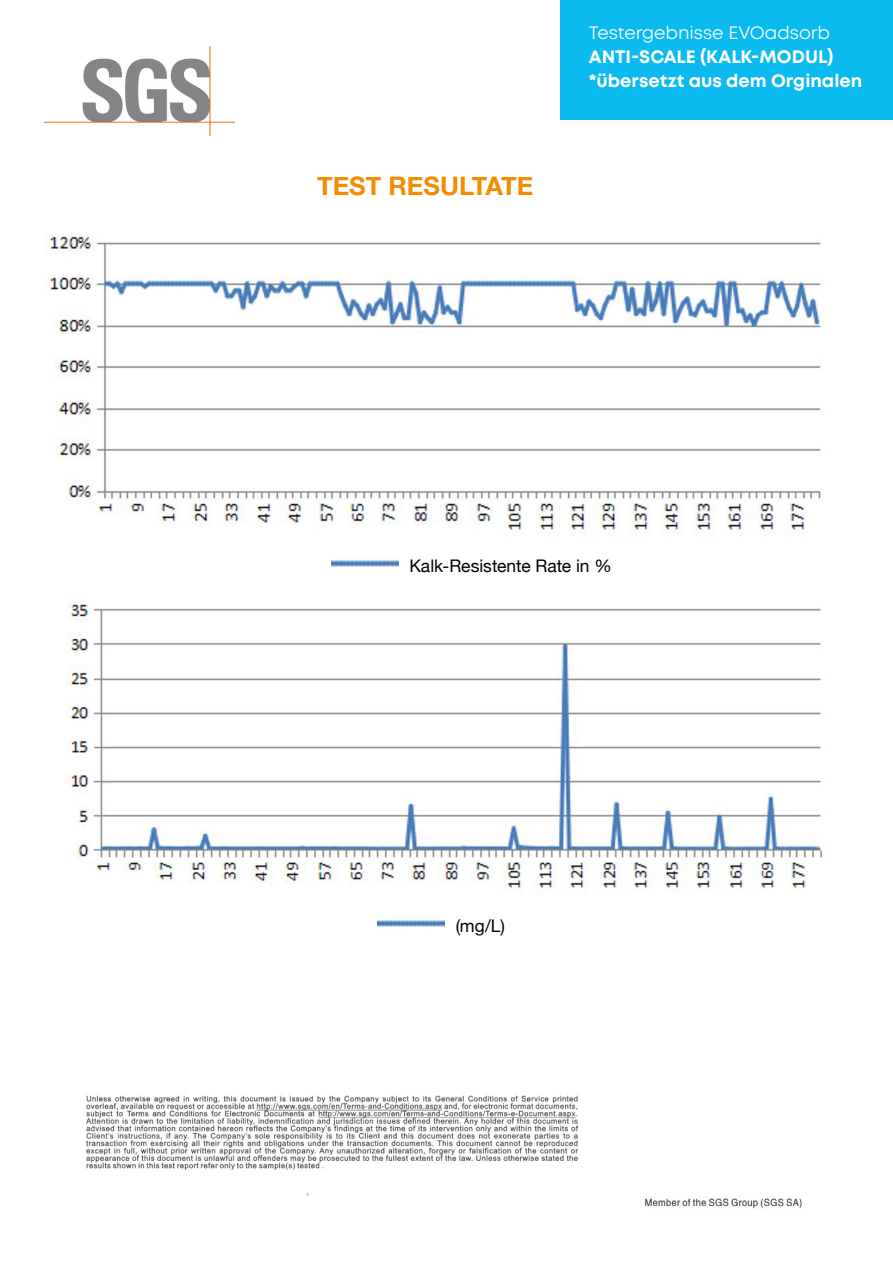
<style>
.page{position:relative;width:893px;height:1263px;background:#fff}
.page>*{position:absolute;margin:0;border:0;box-sizing:border-box;transform-origin:0 0}
.t1{font:700 25.5px "Helvetica Neue";color:#f28c00}
.t2{font:700 18px/24px "Mont";color:#fff}
.t3{font:18px "Mont";letter-spacing:-.005em;color:#fff}
.t4{font:17.4px "Helvetica Neue";color:#000}
</style>
<div class="page">
<img style="left:45px;top:46px;width:190px;height:89px">
<img style="left:47px;top:233px;width:774px;height:302px">
<img style="left:68px;top:604px;width:755px;height:287px">
<img style="left:331px;top:560px;width:68px;height:7px">
<img style="left:378px;top:920px;width:67px;height:7px">
<div style="left:560px;top:0;width:333px;height:119px;background:#0bbbef"></div>
<img style="left:86px;top:1095px;width:493px;height:75px">
<img style="left:306px;top:1194px;width:496px;height:15px">
<h1 class="t1" style="left:317px;top:166px;width:217px">TEST RESULTATE</h1>
<p class="t3" style="left:589px;top:21px;width:243px">Testergebnisse EVOadsorb</p>
<p class="t2" style="left:589px;top:44px;width:275px">ANTI-SCALE (KALK-MODUL) *übersetzt aus dem Orginalen</p>
<p class="t4" style="left:409px;top:553px;width:204px">Kalk-Resistente Rate in %</p>
<p class="t4" style="left:456px;top:913px;width:51px">(mg/L)</p>
</div>
